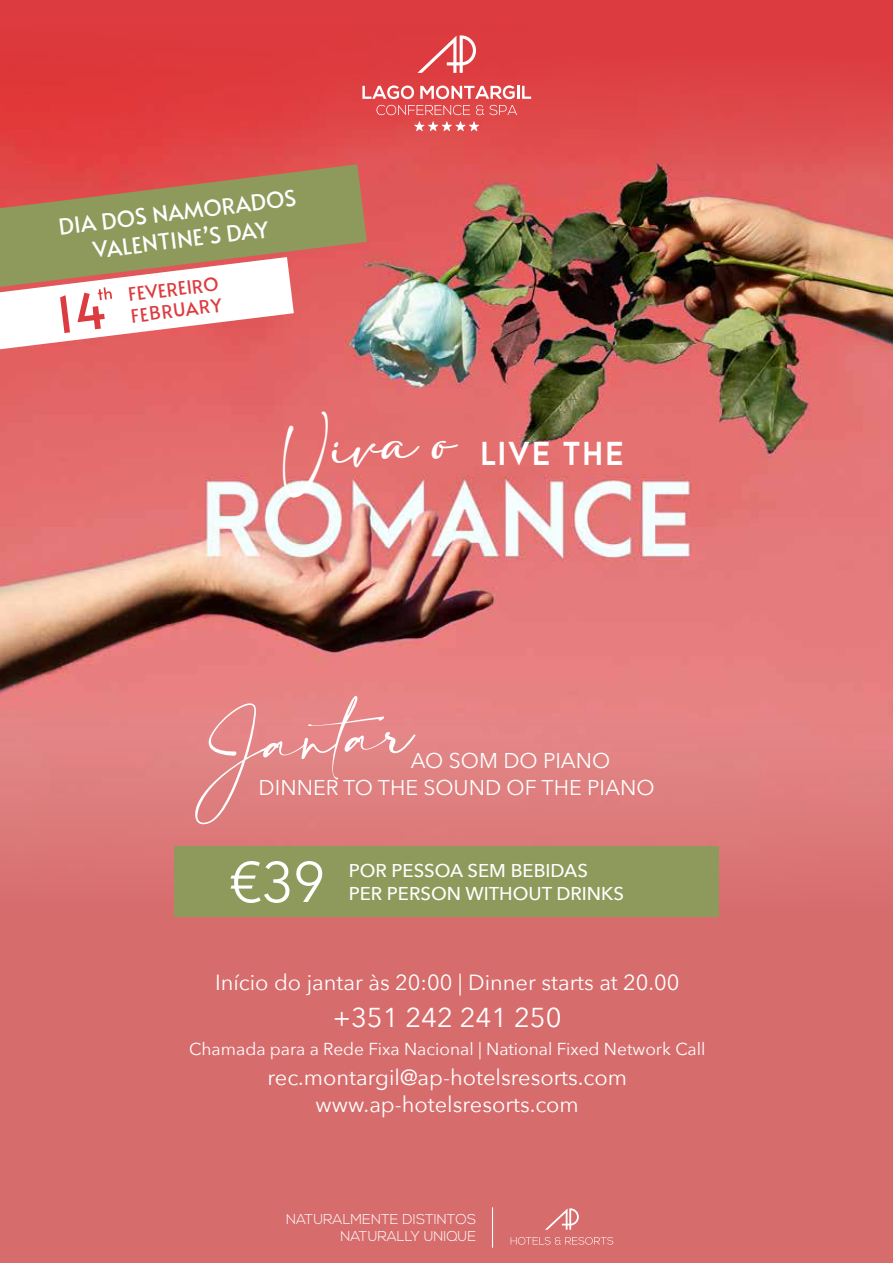
<style>
.page{position:relative;width:893px;height:1263px;background:#dc3b3f}
.page>*{position:absolute;margin:0;border:0;box-sizing:border-box;transform-origin:0 0}
.t1{font:56.4px "Avenir Next";color:#fff}
.t2{font:47.4px "Amalfi Coast";color:#fff}
.t3{font:45.45px "adelia";color:#fff}
.t4{font:700 30.15px "Arca Majora 3";letter-spacing:.08em;color:#fff}
.t5{font:27.3px "Avenir Next";color:#fff}
.t6{font:22.2px/27.6px "Alata";color:#fff;text-align:center}
.t7{font:21.9px/27.3px "Avenir Next";color:#fff;text-align:center}
.t8{font:21.3px "Avenir Next";color:#fff}
.t9{font:500 18.45px/23.1px "Avenir Next";color:#fff}
.t10{font:18.3px/21.5px "Alata";color:#dc3b3f}
.t11{font:17.25px "Avenir Next";color:#fff}
.t12{font:300 14.25px/17.1px "Nexa";color:#fff;text-align:right}
.s1{font-family:"adelia"}
</style>
<div class="page">
<img style="left:0;top:92px;width:893px;height:631px">
<div style="left:0;top:723px;width:893px;height:540px;background:linear-gradient(to bottom,#de7c7d,#d46667)"></div>
<svg style="left:0;top:164px;width:367px;height:123px;fill:#8d9a5b"></svg>
<svg style="left:545px;top:1208px;width:34px;height:22px"></svg>
<svg style="left:511px;top:1237px;width:102px;height:8px"></svg>
<hr style="left:492px;top:1207px;width:1px;height:41px;background:#fff">
<div style="left:175px;top:846px;width:544px;height:71px;background:#8d9a5b"></div>
<svg style="left:376px;top:105px;width:94px;height:10px"></svg>
<svg style="left:476px;top:105px;width:41px;height:10px"></svg>
<svg style="left:362px;top:85px;width:52px;height:14px"></svg>
<svg style="left:420px;top:85px;width:111px;height:14px"></svg>
<svg style="left:417px;top:35px;width:59px;height:38px"></svg>
<svg style="left:414px;top:121px;width:65px;height:10px"></svg>
<svg style="left:0;top:257px;width:294px;height:92px;background:#e8c8c0"></svg>
<p class="t6" style="left:57px;top:210px;width:241px;rotate:-7deg">DIA DOS NAMORADOS<br>VALENTINE’S DAY</p>
<p class="t10" style="left:127px;top:282px;width:93px;rotate:-7deg">FEVEREIRO<br>FEBRUARY</p>
<h3 class="t3" style="left:280px;top:428px;width:176px;rotate:-4deg">Viva o</h3>
<h3 class="t4" style="left:480px;top:427px;width:145px">LIVE THE</h3>
<h2 class="t2" style="left:187px;top:721px;width:226px;rotate:-4deg">Janta<span class="s1">r</span></h2>
<p class="t8" style="left:411px;top:743px;width:201px">AO SOM DO PIANO</p>
<p class="t8" style="left:259px;top:770px;width:397px">DINNER TO THE SOUND OF THE PIANO</p>
<h1 class="t1" style="left:230px;top:835px;width:97px">€39</h1>
<p class="t9" style="left:349px;top:858px;width:277px">POR PESSOA SEM BEBIDAS<br>PER PERSON WITHOUT DRINKS</p>
<p class="t7" style="left:215px;top:968px;width:466px">Início do jantar às 20:00 | Dinner starts at 20.00</p>
<p class="t5" style="left:333px;top:995px;width:230px">+351 242 241 250</p>
<p class="t11" style="left:189px;top:1034px;width:518px">Chamada para a Rede Fixa Nacional | National Fixed Network Call</p>
<p class="t7" style="left:267px;top:1062px;width:361px">rec.montargil@ap-hotelsresorts.com www.ap-hotelsresorts.com</p>
<p class="t12" style="left:286px;top:1211px;width:191px">NATURALMENTE DISTINTOS<br>NATURALLY UNIQUE</p>
</div>
